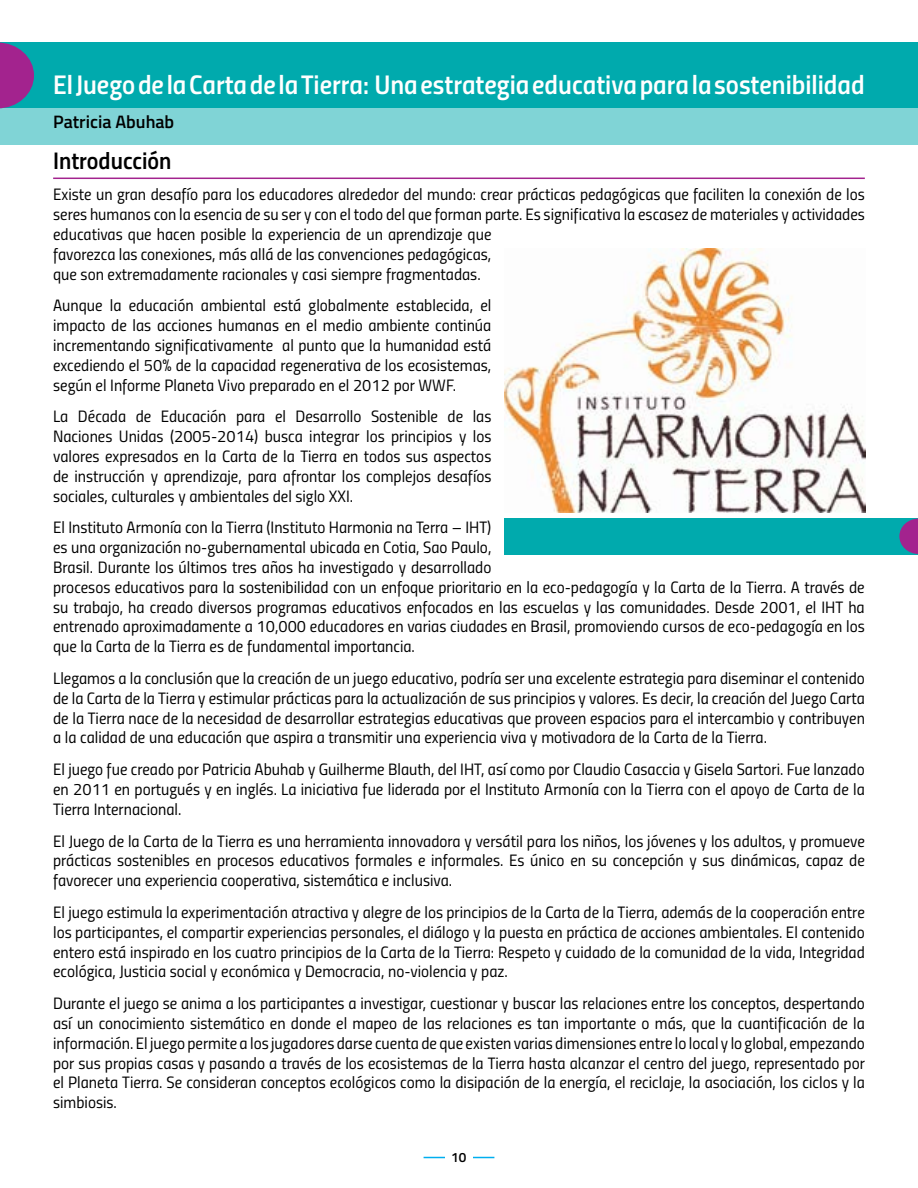
<style>
.page{position:relative;width:918px;height:1188px;background:#fff}
.page>*{position:absolute;margin:0;border:0;box-sizing:border-box;transform-origin:0 0}
.t1{font:27px "Titillium Semibold Upright";color:#fff}
.t2{font:24px "Titillium Semibold Upright";color:#000}
.t3{font:600 18px "Titillium";color:#000}
.t4{font:16.5px/19.8px "Titillium Regular Upright";color:#000;text-align:justify}
.t5{font:600 13.5px "Titillium";color:#000}
</style>
<div class="page">
<hr style="left:424px;top:1157px;width:70px;height:1px;background:#00aeef">
<div style="left:445px;top:1149px;width:28px;height:18px;background:#fff"></div>
<div style="left:0;top:108px;width:918px;height:37px;background:#80d4d6"></div>
<div style="left:0;top:43px;width:918px;height:65px;background:#00aaad"></div>
<svg style="left:0;top:43px;width:34px;height:65px"></svg>
<img style="left:504px;top:248px;width:362px;height:264px">
<div style="left:504px;top:518px;width:414px;height:37px;background:#00aaad"></div>
<svg style="left:899px;top:519px;width:19px;height:35px"></svg>
<hr style="left:53px;top:178px;width:812px;height:1px;background:#a3238e">
<h1 class="t1" style="left:53px;top:74px;width:813px">El Juego de la Carta de la Tierra: Una estrategia educativa para la sostenibilidad</h1>
<p class="t3" style="left:53px;top:114px;width:123px">Patricia Abuhab</p>
<h2 class="t2" style="left:53px;top:150px;width:120px">Introducción</h2>
<p class="t4" style="left:53px;top:185px;width:813px;text-align:left">Existe un gran desafío para los educadores alrededor del mundo: crear prácticas pedagógicas que faciliten la conexión de los seres humanos con la esencia de su ser y con el todo del que forman parte. Es significativa la escasez de materiales y actividades educativas que hacen posible la experiencia de un aprendizaje que<br>favorezca las conexiones, más allá de las convenciones pedagógicas,<br>que son extremadamente racionales y casi siempre fragmentadas.</p>
<p class="t4" style="left:53px;top:296px;width:440px">Aunque la educación ambiental está globalmente establecida, el impacto de las acciones humanas en el medio ambiente continúa incrementando significativamente al punto que la humanidad está excediendo el 50% de la capacidad regenerativa de los ecosistemas, según el Informe Planeta Vivo preparado en el 2012 por WWF.</p>
<p class="t4" style="left:53px;top:407px;width:440px">La Década de Educación para el Desarrollo Sostenible de las Naciones Unidas (2005-2014) busca integrar los principios y los valores expresados en la Carta de la Tierra en todos sus aspectos de instrucción y aprendizaje, para afrontar los complejos desafíos sociales, culturales y ambientales del siglo XXI.</p>
<p class="t4" style="left:53px;top:518px;width:813px;text-align:left">El Instituto Armonía con la Tierra (Instituto Harmonia na Terra – IHT)<br>es una organización no-gubernamental ubicada en Cotia, Sao Paulo,<br>Brasil. Durante los últimos tres años ha investigado y desarrollado<br>procesos educativos para la sostenibilidad con un enfoque prioritario en la eco-pedagogía y la Carta de la Tierra. A través de su trabajo, ha creado diversos programas educativos enfocados en las escuelas y las comunidades. Desde 2001, el IHT ha entrenado aproximadamente a 10,000 educadores en varias ciudades en Brasil, promoviendo cursos de eco-pedagogía en los que la Carta de la Tierra es de fundamental importancia.</p>
<p class="t4" style="left:53px;top:668px;width:813px">Llegamos a la conclusión que la creación de un juego educativo, podría ser una excelente estrategia para diseminar el contenido de la Carta de la Tierra y estimular prácticas para la actualización de sus principios y valores. Es decir, la creación del Juego Carta de la Tierra nace de la necesidad de desarrollar estrategias educativas que proveen espacios para el intercambio y contribuyen a la calidad de una educación que aspira a transmitir una experiencia viva y motivadora de la Carta de la Tierra.</p>
<p class="t4" style="left:53px;top:760px;width:813px">El juego fue creado por Patricia Abuhab y Guilherme Blauth, del IHT, así como por Claudio Casaccia y Gisela Sartori. Fue lanzado en 2011 en portugués y en inglés. La iniciativa fue liderada por el Instituto Armonía con la Tierra con el apoyo de Carta de la Tierra Internacional.</p>
<p class="t4" style="left:53px;top:831px;width:813px">El Juego de la Carta de la Tierra es una herramienta innovadora y versátil para los niños, los jóvenes y los adultos, y promueve prácticas sostenibles en procesos educativos formales e informales. Es único en su concepción y sus dinámicas, capaz de favorecer una experiencia cooperativa, sistemática e inclusiva.</p>
<p class="t4" style="left:53px;top:902px;width:813px">El juego estimula la experimentación atractiva y alegre de los principios de la Carta de la Tierra, además de la cooperación entre los participantes, el compartir experiencias personales, el diálogo y la puesta en práctica de acciones ambientales. El contenido entero está inspirado en los cuatro principios de la Carta de la Tierra: Respeto y cuidado de la comunidad de la vida, Integridad ecológica, Justicia social y económica y Democracia, no-violencia y paz.</p>
<p class="t4" style="left:53px;top:994px;width:813px">Durante el juego se anima a los participantes a investigar, cuestionar y buscar las relaciones entre los conceptos, despertando así un conocimiento sistemático en donde el mapeo de las relaciones es tan importante o más, que la cuantificación de la información. El juego permite a los jugadores darse cuenta de que existen varias dimensiones entre lo local y lo global, empezando por sus propias casas y pasando a través de los ecosistemas de la Tierra hasta alcanzar el centro del juego, representado por el Planeta Tierra. Se consideran conceptos ecológicos como la disipación de la energía, el reciclaje, la asociación, los ciclos y la simbiosis.</p>
<p class="t5" style="left:451px;top:1152px;width:17px">10</p>
</div>
